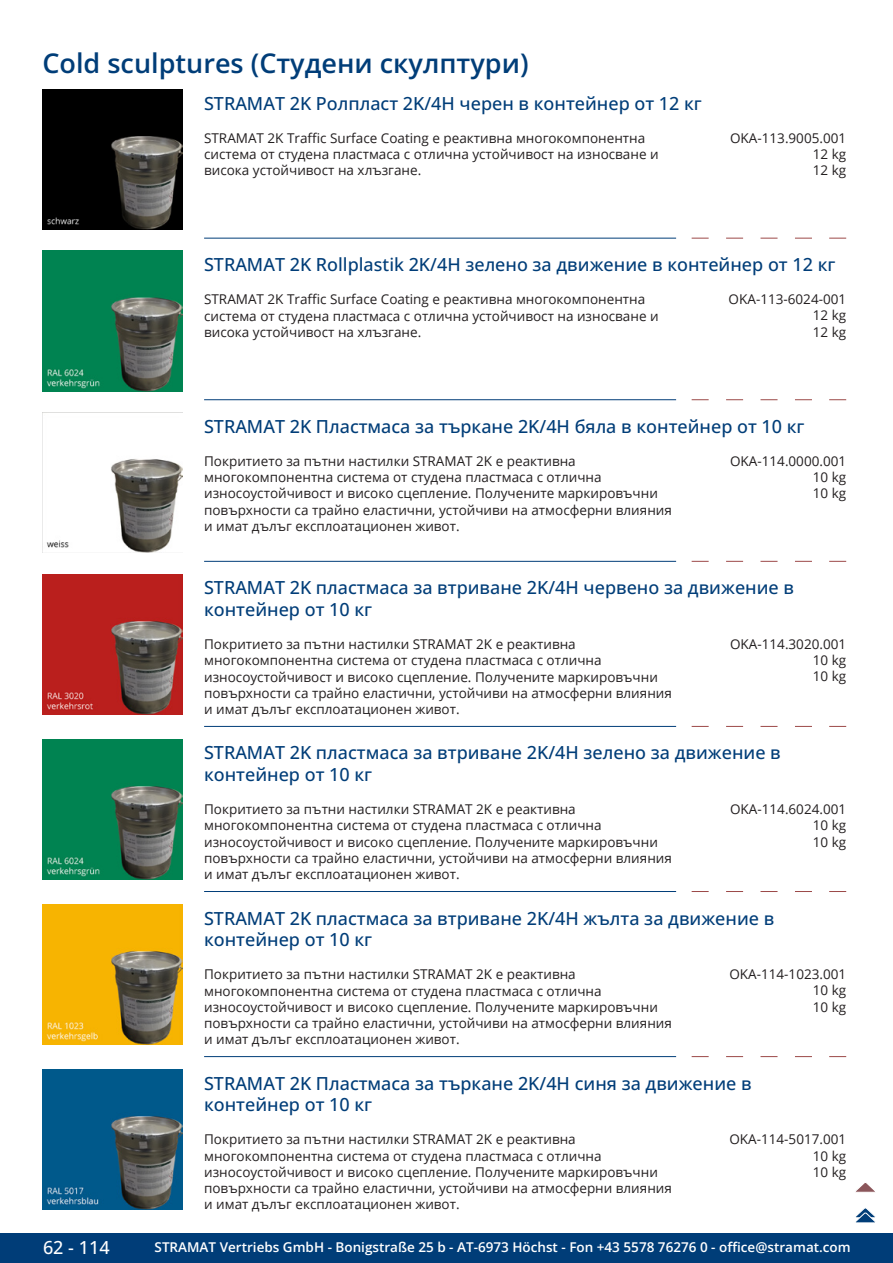
<style>
.page{position:relative;width:893px;height:1263px;background:#fff}
.page>*{position:absolute;margin:0;border:0;box-sizing:border-box;transform-origin:0 0}
.GruppeName{font:600 27px "Open Sans";color:#003d78}
.ArtikelName{font:500 18px/21.6px "Open Sans";color:#003d78}
.t1{font:500 18px "Open Sans";color:#fff}
.Beschreibung{font:13.5px/16.2px "Open Sans";color:#231f20}
.ArtikelNummer{font:13.5px "Open Sans";color:#231f20}
.t2{font:600 13.5px "Open Sans";color:#fff}
</style>
<div class="page">
<div style="left:0;top:1233px;width:893px;height:30px;background:#003d78"></div>
<img style="left:43px;top:89px;width:140px;height:141px">
<img style="left:43px;top:251px;width:140px;height:140px">
<svg style="left:692px;top:238px;width:17px;height:1px"></svg>
<svg style="left:726px;top:238px;width:17px;height:1px"></svg>
<svg style="left:760px;top:238px;width:17px;height:1px"></svg>
<svg style="left:795px;top:238px;width:17px;height:1px"></svg>
<svg style="left:829px;top:238px;width:17px;height:1px"></svg>
<hr style="left:204px;top:238px;width:472px;height:1px;background:#003d78">
<img style="left:43px;top:412px;width:140px;height:141px">
<svg style="left:692px;top:399px;width:17px;height:1px"></svg>
<svg style="left:726px;top:399px;width:17px;height:1px"></svg>
<svg style="left:760px;top:399px;width:17px;height:1px"></svg>
<svg style="left:795px;top:399px;width:17px;height:1px"></svg>
<svg style="left:829px;top:399px;width:17px;height:1px"></svg>
<hr style="left:204px;top:399px;width:472px;height:1px;background:#003d78">
<img style="left:43px;top:574px;width:140px;height:140px">
<svg style="left:692px;top:561px;width:17px;height:1px"></svg>
<svg style="left:726px;top:561px;width:17px;height:1px"></svg>
<svg style="left:760px;top:561px;width:17px;height:1px"></svg>
<svg style="left:795px;top:561px;width:17px;height:1px"></svg>
<svg style="left:829px;top:561px;width:17px;height:1px"></svg>
<hr style="left:204px;top:561px;width:472px;height:1px;background:#003d78">
<img style="left:43px;top:739px;width:140px;height:140px">
<svg style="left:692px;top:726px;width:17px;height:1px"></svg>
<svg style="left:726px;top:726px;width:17px;height:1px"></svg>
<svg style="left:760px;top:726px;width:17px;height:1px"></svg>
<svg style="left:795px;top:726px;width:17px;height:1px"></svg>
<svg style="left:829px;top:726px;width:17px;height:1px"></svg>
<hr style="left:204px;top:726px;width:472px;height:1px;background:#003d78">
<img style="left:43px;top:904px;width:140px;height:140px">
<svg style="left:692px;top:891px;width:17px;height:1px"></svg>
<svg style="left:726px;top:891px;width:17px;height:1px"></svg>
<svg style="left:760px;top:891px;width:17px;height:1px"></svg>
<svg style="left:795px;top:891px;width:17px;height:1px"></svg>
<svg style="left:829px;top:891px;width:17px;height:1px"></svg>
<hr style="left:204px;top:891px;width:472px;height:1px;background:#003d78">
<img style="left:43px;top:1069px;width:140px;height:141px">
<svg style="left:692px;top:1056px;width:17px;height:1px"></svg>
<svg style="left:726px;top:1056px;width:17px;height:1px"></svg>
<svg style="left:760px;top:1056px;width:17px;height:1px"></svg>
<svg style="left:795px;top:1056px;width:17px;height:1px"></svg>
<svg style="left:829px;top:1056px;width:17px;height:1px"></svg>
<hr style="left:204px;top:1056px;width:472px;height:1px;background:#003d78">
<svg style="left:856px;top:1183px;width:19px;height:9px"></svg>
<svg style="left:855px;top:1208px;width:21px;height:15px"></svg>
<p class="GruppeName" style="left:43px;top:44px;width:488px">Cold sculptures (Студени скулптури)</p>
<p class="ArtikelName" style="left:204px;top:92px;width:499px">STRAMAT 2K Ролпласт 2K/4H черен в контейнер от 12 кг</p>
<p class="Beschreibung" style="left:204px;top:129px;width:456px">STRAMAT 2K Traffic Surface Coating е реактивна многокомпонентна система от студена пластмаса с отлична устойчивост на износване и висока устойчивост на хлъзгане.</p>
<p class="ArtikelNummer" style="left:730px;top:128px;width:118px">OKA-113.9005.001</p>
<p class="ArtikelNummer" style="left:813px;top:145px;width:35px">12 kg</p>
<p class="ArtikelNummer" style="left:813px;top:161px;width:35px">12 kg</p>
<p class="ArtikelName" style="left:204px;top:253px;width:633px">STRAMAT 2K Rollplastik 2K/4H зелено за движение в контейнер от 12 кг</p>
<p class="Beschreibung" style="left:204px;top:291px;width:456px">STRAMAT 2K Traffic Surface Coating е реактивна многокомпонентна система от студена пластмаса с отлична устойчивост на износване и висока устойчивост на хлъзгане.</p>
<p class="ArtikelNummer" style="left:729px;top:290px;width:119px">OKA-113-6024-001</p>
<p class="ArtikelNummer" style="left:813px;top:306px;width:35px">12 kg</p>
<p class="ArtikelNummer" style="left:813px;top:322px;width:35px">12 kg</p>
<p class="ArtikelName" style="left:204px;top:415px;width:602px">STRAMAT 2K Пластмаса за търкане 2K/4H бяла в контейнер от 10 кг</p>
<p class="Beschreibung" style="left:204px;top:453px;width:469px">Покритието за пътни настилки STRAMAT 2K е реактивна многокомпонентна система от студена пластмаса с отлична износоустойчивост и високо сцепление. Получените маркировъчни повърхности са трайно еластични, устойчиви на атмосферни влияния и имат дълъг експлоатационен живот.</p>
<p class="ArtikelNummer" style="left:730px;top:452px;width:118px">OKA-114.0000.001</p>
<p class="ArtikelNummer" style="left:813px;top:468px;width:35px">10 kg</p>
<p class="ArtikelNummer" style="left:813px;top:484px;width:35px">10 kg</p>
<p class="ArtikelName" style="left:204px;top:576px;width:591px">STRAMAT 2K пластмаса за втриване 2K/4H червено за движение в контейнер от 10 кг</p>
<p class="Beschreibung" style="left:204px;top:636px;width:469px">Покритието за пътни настилки STRAMAT 2K е реактивна многокомпонентна система от студена пластмаса с отлична износоустойчивост и високо сцепление. Получените маркировъчни повърхности са трайно еластични, устойчиви на атмосферни влияния и имат дълъг експлоатационен живот.</p>
<p class="ArtikelNummer" style="left:730px;top:635px;width:118px">OKA-114.3020.001</p>
<p class="ArtikelNummer" style="left:813px;top:651px;width:35px">10 kg</p>
<p class="ArtikelNummer" style="left:813px;top:667px;width:35px">10 kg</p>
<p class="ArtikelName" style="left:204px;top:742px;width:578px">STRAMAT 2K пластмаса за втриване 2K/4H зелено за движение в контейнер от 10 кг</p>
<p class="Beschreibung" style="left:204px;top:801px;width:469px">Покритието за пътни настилки STRAMAT 2K е реактивна многокомпонентна система от студена пластмаса с отлична износоустойчивост и високо сцепление. Получените маркировъчни повърхности са трайно еластични, устойчиви на атмосферни влияния и имат дълъг експлоатационен живот.</p>
<p class="ArtikelNummer" style="left:730px;top:800px;width:118px">OKA-114.6024.001</p>
<p class="ArtikelNummer" style="left:813px;top:816px;width:35px">10 kg</p>
<p class="ArtikelNummer" style="left:813px;top:832px;width:35px">10 kg</p>
<p class="ArtikelName" style="left:204px;top:907px;width:572px">STRAMAT 2K пластмаса за втриване 2K/4H жълта за движение в контейнер от 10 кг</p>
<p class="Beschreibung" style="left:204px;top:966px;width:469px">Покритието за пътни настилки STRAMAT 2K е реактивна многокомпонентна система от студена пластмаса с отлична износоустойчивост и високо сцепление. Получените маркировъчни повърхности са трайно еластични, устойчиви на атмосферни влияния и имат дълъг експлоатационен живот.</p>
<p class="ArtikelNummer" style="left:729px;top:965px;width:118px">OKA-114-1023.001</p>
<p class="ArtikelNummer" style="left:813px;top:981px;width:35px">10 kg</p>
<p class="ArtikelNummer" style="left:813px;top:997px;width:35px">10 kg</p>
<p class="ArtikelName" style="left:204px;top:1072px;width:549px">STRAMAT 2K Пластмаса за търкане 2K/4H синя за движение в контейнер от 10 кг</p>
<p class="Beschreibung" style="left:204px;top:1131px;width:469px">Покритието за пътни настилки STRAMAT 2K е реактивна многокомпонентна система от студена пластмаса с отлична износоустойчивост и високо сцепление. Получените маркировъчни повърхности са трайно еластични, устойчиви на атмосферни влияния и имат дълъг експлоатационен живот.</p>
<p class="ArtikelNummer" style="left:729px;top:1130px;width:118px">OKA-114-5017.001</p>
<p class="ArtikelNummer" style="left:813px;top:1146px;width:35px">10 kg</p>
<p class="ArtikelNummer" style="left:813px;top:1162px;width:35px">10 kg</p>
<h2 class="t1" style="left:43px;top:1234px;width:68px">62 - 114</h2>
<p class="t2" style="left:155px;top:1238px;width:698px">STRAMAT Vertriebs GmbH - Bonigstraße 25 b - AT-6973 Höchst - Fon +43 5578 76276 0 - office@stramat.com</p>
</div>
